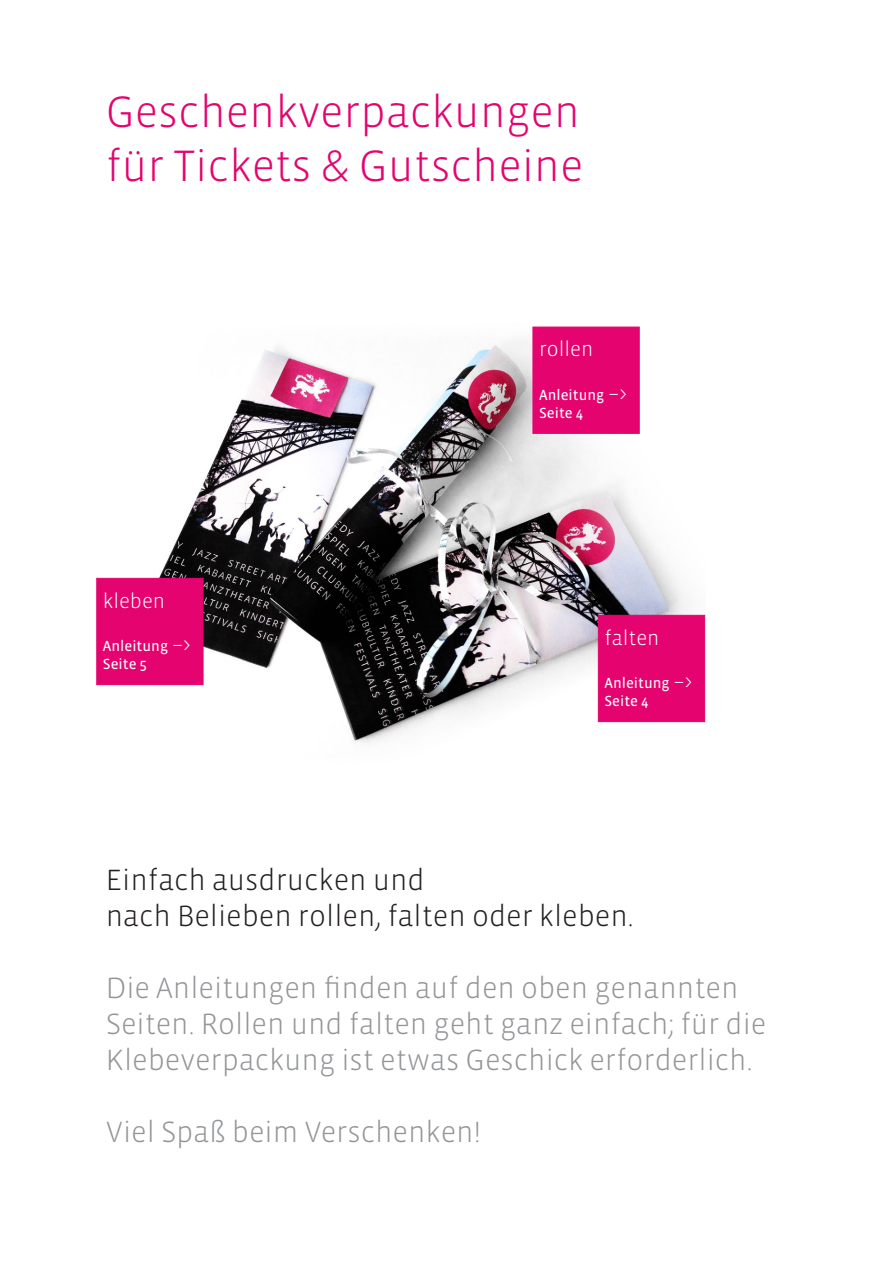
<style>
.page{position:relative;width:893px;height:1263px;background:#fff}
.page>*{position:absolute;margin:0;border:0;box-sizing:border-box;transform-origin:0 0}
.t1{font:300 45px "Vista Sans";color:#e4036f}
.t2{font:300 30px "Vista Sans";color:#939598}
.t3{font:300 30px "Vista Sans";color:#231f20}
.t4{font:300 21px "Vista Sans";color:#fff}
.t5{font:15px "Vista Sans Reg";color:#fff}
.s1{font-family:"Vista Sans";font-weight:300;font-size:21px}
</style>
<div class="page">
<img style="left:106px;top:326px;width:600px;height:418px">
<div style="left:96px;top:578px;width:107px;height:107px;background:#e4036f;border:1px solid #e4036f"></div>
<div style="left:533px;top:327px;width:107px;height:107px;background:#e4036f;border:1px solid #e4036f"></div>
<div style="left:598px;top:615px;width:107px;height:107px;background:#e4036f;border:1px solid #e4036f"></div>
<p class="t1" style="left:106px;top:89px;width:476px">Geschenkverpackungen</p>
<p class="t1" style="left:106px;top:143px;width:479px">für Tickets &amp; Gutscheine</p>
<p class="t4" style="left:103px;top:590px;width:64px">kleben</p>
<p class="t5" style="left:103px;top:638px;width:89px">Anleitung <span class="s1">–&gt;</span></p>
<p class="t5" style="left:103px;top:656px;width:46px">Seite 5</p>
<p class="t4" style="left:539px;top:339px;width:56px">rollen</p>
<p class="t5" style="left:539px;top:387px;width:89px">Anleitung <span class="s1">–&gt;</span></p>
<p class="t5" style="left:539px;top:405px;width:46px">Seite 4</p>
<p class="t4" style="left:604px;top:627px;width:56px">falten</p>
<p class="t5" style="left:604px;top:675px;width:89px">Anleitung <span class="s1">–&gt;</span></p>
<p class="t5" style="left:604px;top:693px;width:46px">Seite 4</p>
<p class="t3" style="left:106px;top:864px;width:321px">Einfach ausdrucken und</p>
<p class="t3" style="left:106px;top:900px;width:529px">nach Belieben rollen, falten oder kleben.</p>
<p class="t2" style="left:106px;top:972px;width:634px">Die Anleitungen finden auf den oben genannten</p>
<p class="t2" style="left:106px;top:1008px;width:662px">Seiten. Rollen und falten geht ganz einfach; für die</p>
<p class="t2" style="left:106px;top:1044px;width:648px">Klebeverpackung ist etwas Geschick erforderlich.</p>
<p class="t2" style="left:106px;top:1116px;width:377px">Viel Spaß beim Verschenken!</p>
</div>
